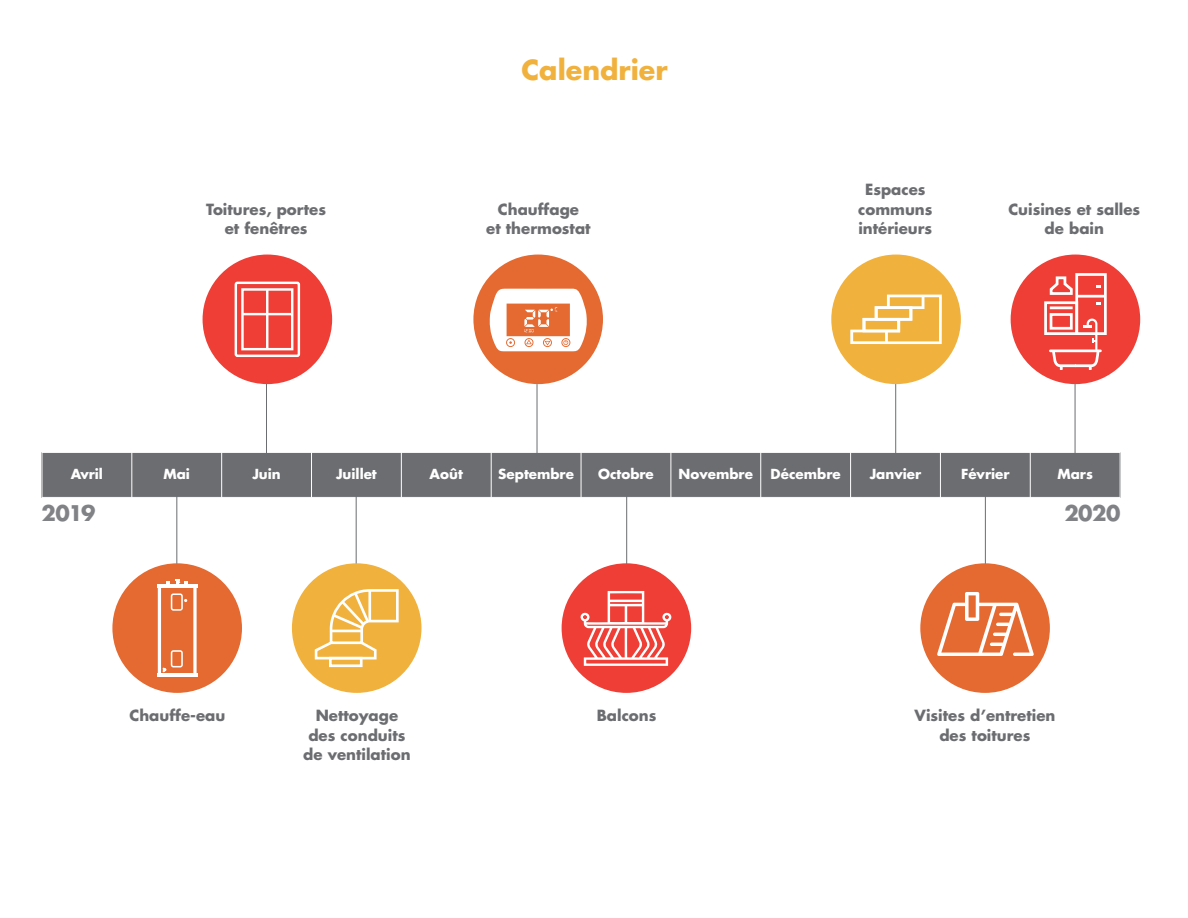
<style>
.page{position:relative;width:1188px;height:918px;background:#fff}
.page>*{position:absolute;margin:0;border:0;box-sizing:border-box;transform-origin:0 0}
.t1{font:700 27px "Futura";color:#f1b13d}
.t2{font:700 21px "Futura";letter-spacing:-.025em;color:#808285}
.t3{font:700 15px/19.5px "Futura";color:#6c6d70;text-align:center}
.t4{font:700 13.5px "Futura";color:#fff}
</style>
<div class="page">
<div style="left:42px;top:452px;width:90px;height:46px;background:#6c6d70"></div>
<div style="left:132px;top:452px;width:90px;height:46px;background:#6c6d70"></div>
<div style="left:222px;top:452px;width:90px;height:46px;background:#6c6d70"></div>
<div style="left:312px;top:452px;width:89px;height:46px;background:#6c6d70"></div>
<div style="left:401px;top:452px;width:90px;height:46px;background:#6c6d70"></div>
<div style="left:491px;top:452px;width:90px;height:46px;background:#6c6d70"></div>
<div style="left:581px;top:452px;width:90px;height:46px;background:#6c6d70"></div>
<div style="left:671px;top:452px;width:90px;height:46px;background:#6c6d70"></div>
<div style="left:761px;top:452px;width:90px;height:46px;background:#6c6d70"></div>
<div style="left:851px;top:452px;width:89px;height:46px;background:#6c6d70"></div>
<div style="left:940px;top:452px;width:90px;height:46px;background:#6c6d70"></div>
<div style="left:1030px;top:452px;width:90px;height:46px;background:#6c6d70"></div>
<hr style="left:42px;top:452px;width:1px;height:46px;background:#fff">
<hr style="left:131px;top:452px;width:1px;height:46px;background:#fff">
<hr style="left:221px;top:452px;width:1px;height:46px;background:#fff">
<hr style="left:311px;top:452px;width:1px;height:46px;background:#fff">
<hr style="left:401px;top:452px;width:1px;height:46px;background:#fff">
<hr style="left:491px;top:452px;width:1px;height:46px;background:#fff">
<hr style="left:581px;top:452px;width:1px;height:46px;background:#fff">
<hr style="left:671px;top:452px;width:1px;height:46px;background:#fff">
<hr style="left:760px;top:452px;width:1px;height:46px;background:#fff">
<hr style="left:850px;top:452px;width:1px;height:46px;background:#fff">
<hr style="left:940px;top:452px;width:1px;height:46px;background:#fff">
<hr style="left:1030px;top:452px;width:1px;height:46px;background:#fff">
<hr style="left:42px;top:452px;width:1078px;height:1px;background:#fff">
<hr style="left:42px;top:497px;width:1078px;height:1px;background:#fff">
<hr style="left:985px;top:495px;width:1px;height:115px;background:#6c6d70">
<hr style="left:626px;top:495px;width:1px;height:115px;background:#6c6d70">
<hr style="left:356px;top:495px;width:1px;height:115px;background:#6c6d70">
<hr style="left:176px;top:495px;width:1px;height:115px;background:#6c6d70">
<hr style="left:895px;top:339px;width:1px;height:115px;background:#6c6d70">
<hr style="left:1075px;top:339px;width:1px;height:115px;background:#6c6d70">
<hr style="left:537px;top:339px;width:1px;height:115px;background:#6c6d70">
<hr style="left:266px;top:339px;width:1px;height:115px;background:#6c6d70">
<div style="left:920px;top:563px;width:130px;height:130px;background:#e46a31;border-radius:50%"></div>
<svg style="left:927px;top:572px;width:117px;height:114px"></svg>
<div style="left:562px;top:563px;width:129px;height:130px;background:#ee3e35;border-radius:50%"></div>
<svg style="left:581px;top:591px;width:90px;height:75px"></svg>
<div style="left:292px;top:563px;width:130px;height:130px;background:#f1b13d;border-radius:50%"></div>
<div style="left:329px;top:657px;width:34px;height:10px;border:3px solid #fff"></div>
<svg style="left:315px;top:589px;width:84px;height:72px"></svg>
<hr style="left:368px;top:590px;width:3px;height:31px;background:#fff">
<div style="left:112px;top:563px;width:130px;height:130px;background:#e46a31;border-radius:50%"></div>
<svg style="left:118px;top:569px;width:119px;height:119px"></svg>
<div style="left:831px;top:255px;width:130px;height:129px;background:#f1b13d;border-radius:50%"></div>
<svg style="left:850px;top:295px;width:92px;height:49px"></svg>
<svg style="left:1013px;top:257px;width:125px;height:125px"></svg>
<div style="left:203px;top:255px;width:129px;height:129px;background:#ee3e35;border-radius:50%"></div>
<svg style="left:212px;top:264px;width:111px;height:111px"></svg>
<div style="left:241px;top:288px;width:52px;height:62px;border:2px solid #fff"></div>
<hr style="left:266px;top:290px;width:2px;height:60px;background:#fff">
<hr style="left:242px;top:313px;width:50px;height:2px;background:#fff">
<div style="left:473px;top:255px;width:130px;height:129px;background:#e46a31;border-radius:50%"></div>
<svg style="left:490px;top:288px;width:97px;height:63px"></svg>
<h1 class="t1" style="left:521px;top:58px;width:148px">Calendrier</h1>
<p class="t3" style="left:206px;top:200px;width:122px">Toitures, portes et fenêtres</p>
<p class="t3" style="left:486px;top:200px;width:106px">Chauffage<br>et thermostat</p>
<p class="t3" style="left:858px;top:181px;width:76px">Espaces communs intérieurs</p>
<p class="t3" style="left:1008px;top:200px;width:133px">Cuisines et salles de bain</p>
<p class="t4" style="left:71px;top:468px;width:33px">Avril</p>
<p class="t4" style="left:163px;top:468px;width:28px">Mai</p>
<p class="t4" style="left:252px;top:468px;width:30px">Juin</p>
<p class="t4" style="left:336px;top:468px;width:42px">Juillet</p>
<p class="t4" style="left:430px;top:468px;width:35px">Août</p>
<p class="t4" style="left:498px;top:468px;width:77px">Septembre</p>
<p class="t4" style="left:598px;top:468px;width:57px">Octobre</p>
<p class="t4" style="left:679px;top:468px;width:76px">Novembre</p>
<p class="t4" style="left:771px;top:468px;width:72px">Décembre</p>
<p class="t4" style="left:870px;top:468px;width:53px">Janvier</p>
<p class="t4" style="left:961px;top:468px;width:50px">Février</p>
<p class="t4" style="left:1057px;top:468px;width:37px">Mars</p>
<h2 class="t2" style="left:42px;top:504px;width:55px">2019</h2>
<h2 class="t2" style="left:1064px;top:504px;width:58px">2020</h2>
<p class="t3" style="left:129px;top:707px;width:97px">Chauffe-eau</p>
<p class="t3" style="left:303px;top:707px;width:109px">Nettoyage des conduits de ventilation</p>
<p class="t3" style="left:597px;top:707px;width:61px">Balcons</p>
<p class="t3" style="left:914px;top:707px;width:143px">Visites d’entretien des toitures</p>
</div>
